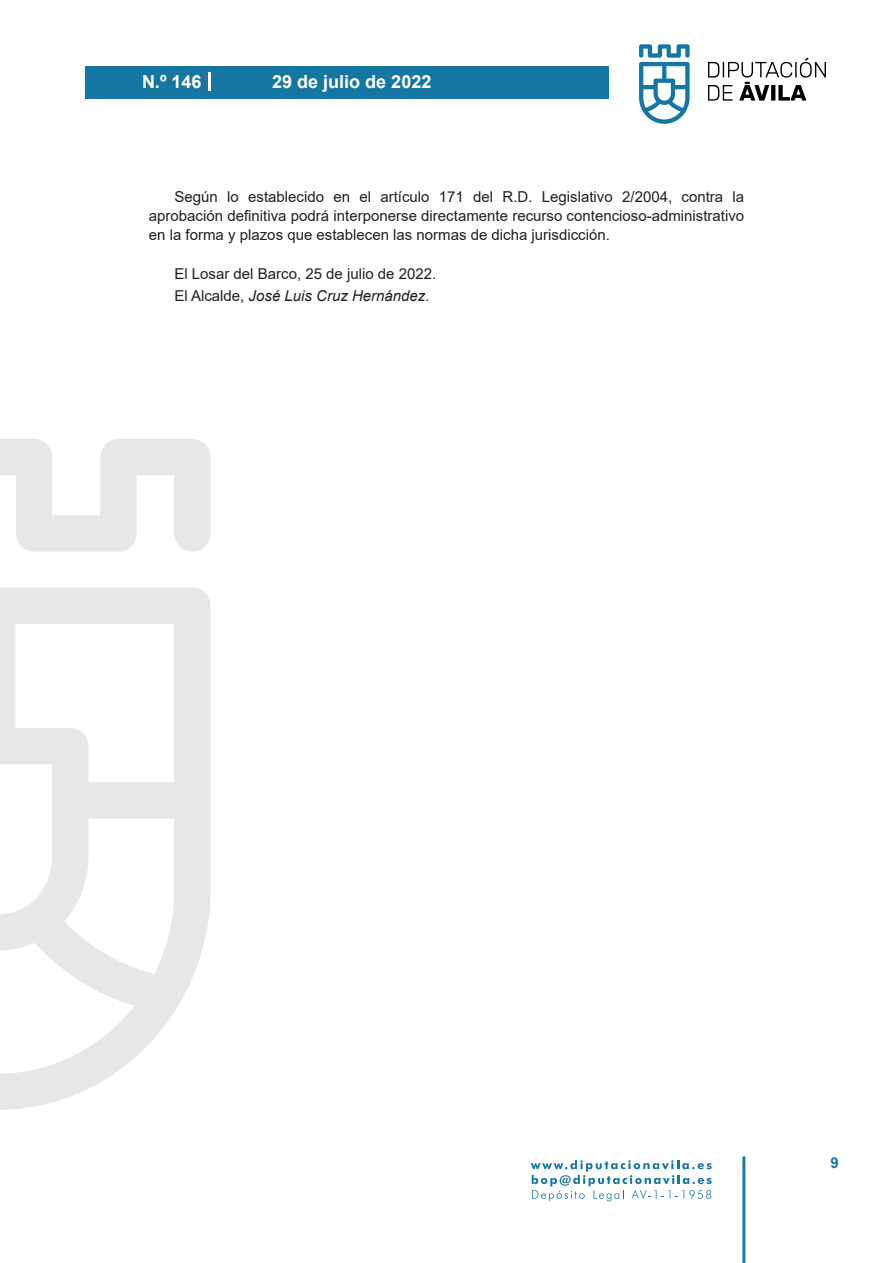
<style>
.page{position:relative;width:893px;height:1263px;background:#fff}
.page>*{position:absolute;margin:0;border:0;box-sizing:border-box;transform-origin:0 0}
.t1{font:700 18px "Arial";color:#fff}
.t2{font:15px/18.8px "Arial";color:#231f20;text-align:justify}
.t3{font:700 15px "Arial";color:#1d76a4}
.s1{font-style:italic}
</style>
<div class="page">
<svg style="left:531px;top:1160px;width:181px;height:41px"></svg>
<div style="left:85px;top:66px;width:523px;height:33px;background:#1676a2"></div>
<svg style="left:639px;top:44px;width:51px;height:80px"></svg>
<svg style="left:708px;top:58px;width:118px;height:43px"></svg>
<hr style="left:742px;top:1156px;width:3px;height:107px;background:#1d76a4">
<svg style="left:208px;top:72px;width:2px;height:18px"></svg>
<svg style="left:0;top:439px;width:211px;height:671px"></svg>
<p class="t1" style="left:142px;top:69px;width:61px">N.º 146</p>
<p class="t1" style="left:272px;top:69px;width:161px">29 de julio de 2022</p>
<p class="t2" style="left:149px;top:188px;width:597px;text-indent:26px">Según lo establecido en el artículo 171 del R.D. Legislativo 2/2004, contra la aprobación definitiva podrá interponerse directamente recurso contencioso-administrativo en la forma y plazos que establecen las normas de dicha jurisdicción.</p>
<p class="t2" style="left:174px;top:263px;width:263px;line-height:22.2px">El Losar del Barco, 25 de julio de 2022.<br>El Alcalde, <span class="s1">José Luis Cruz Hernández.</span></p>
<p class="t3" style="left:831px;top:1152px;width:10px">9</p>
</div>
